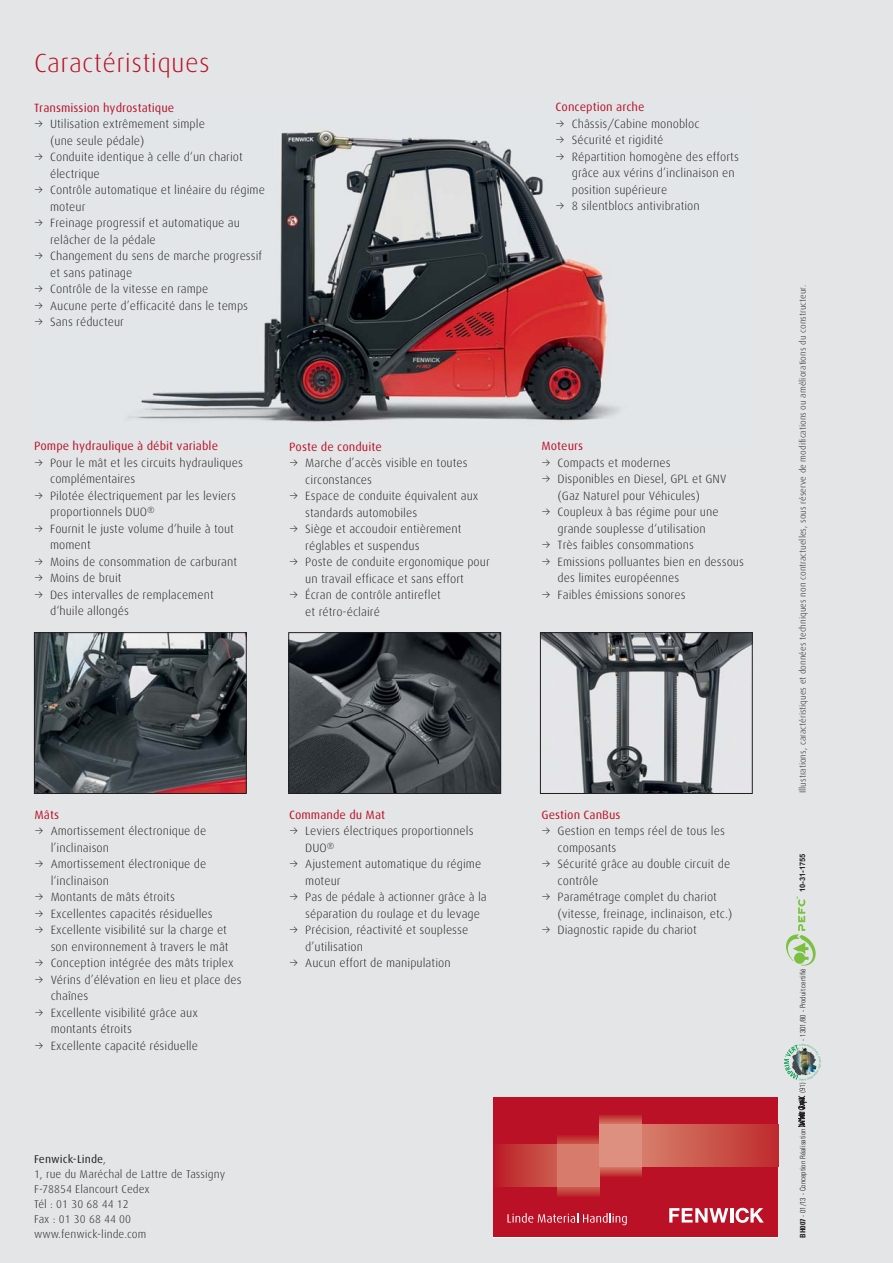
<style>
.page{position:relative;width:893px;height:1263px;background:#e4e5e6}
.page>*{position:absolute;margin:0;border:0;box-sizing:border-box;transform-origin:0 0}
.t1{font:300 26.25px "Linde Dax OT";letter-spacing:.01em;color:#ba1126}
.t2{font:300 12px "Linde Dax OT";color:#231f20}
.t3{font:12px "Linde Dax OT";color:#ba1126}
.t4{font:300 11.25px/15px "Linde Dax OT";letter-spacing:.005em;color:#231f20}
.t5{font:300 9px "Linde Dax OT";color:#231f20}
.t6{font:300 condensed 7.5px "Univers";color:#231f20}
.t7{font:700 7.5px "Arial";color:#231f20}
.s1{font-family:"Linde Dax Light Expert";font-weight:400}
.s2{font-weight:400}
.s3{font-weight:700}
</style>
<div class="page">
<img style="left:542px;top:634px;width:209px;height:158px">
<div style="left:540px;top:632px;width:213px;height:162px;border:1px solid #231f20"></div>
<img style="left:128px;top:130px;width:492px;height:292px">
<img style="left:290px;top:634px;width:209px;height:158px">
<div style="left:288px;top:632px;width:213px;height:162px;border:1px solid #231f20"></div>
<img style="left:36px;top:634px;width:209px;height:158px">
<div style="left:34px;top:632px;width:213px;height:162px;border:1px solid #231f20"></div>
<div style="left:493px;top:1097px;width:285px;height:140px;background:#ba1126"></div>
<div style="left:493px;top:1144px;width:65px;height:42px;background:linear-gradient(to right,#bb1a26,#cc5f4f)"></div>
<div style="left:642px;top:1124px;width:136px;height:42px;background:linear-gradient(to right,#d77e6a,#bf2d2e)"></div>
<svg style="left:558px;top:1186px;width:42px;height:11px"></svg>
<svg style="left:558px;top:1134px;width:42px;height:10px"></svg>
<svg style="left:600px;top:1115px;width:42px;height:9px"></svg>
<svg style="left:600px;top:1166px;width:42px;height:10px"></svg>
<div style="left:558px;top:1144px;width:42px;height:42px;background:#d77c6c"></div>
<div style="left:600px;top:1124px;width:42px;height:42px;background:#dd9080"></div>
<svg style="left:507px;top:1213px;width:120px;height:12px"></svg>
<svg style="left:669px;top:1208px;width:59px;height:14px"></svg>
<hr style="left:730px;top:1208px;width:3px;height:14px;background:#fff">
<svg style="left:735px;top:1208px;width:29px;height:15px"></svg>
<svg style="left:784px;top:1044px;width:37px;height:83px"></svg>
<svg style="left:786px;top:896px;width:30px;height:69px"></svg>
<h1 class="t1" style="left:34px;top:50px;width:177px">Caractéristiques</h1>
<p class="t3" style="left:34px;top:102px;width:142px">Transmission hydrostatique</p>
<p class="t2" style="left:34px;top:118px;width:172px"><span class="s1">3</span> Utilisation extrêmement simple</p>
<p class="t2" style="left:50px;top:135px;width:96px">(une seule pédale)</p>
<p class="t2" style="left:34px;top:151px;width:210px"><span class="s1">3</span> Conduite identique à celle d‘un chariot</p>
<p class="t2" style="left:50px;top:168px;width:51px">électrique</p>
<p class="t2" style="left:34px;top:184px;width:232px"><span class="s1">3</span> Contrôle automatique et linéaire du régime</p>
<p class="t2" style="left:50px;top:201px;width:37px">moteur</p>
<p class="t2" style="left:34px;top:217px;width:207px"><span class="s1">3</span> Freinage progressif et automatique au</p>
<p class="t2" style="left:50px;top:234px;width:107px">relâcher de la pédale</p>
<p class="t2" style="left:34px;top:250px;width:230px"><span class="s1">3</span> Changement du sens de marche progressif</p>
<p class="t2" style="left:50px;top:267px;width:84px">et sans patinage</p>
<p class="t2" style="left:34px;top:283px;width:176px"><span class="s1">3</span> Contrôle de la vitesse en rampe</p>
<p class="t2" style="left:34px;top:300px;width:216px"><span class="s1">3</span> Aucune perte d’efficacité dans le temps</p>
<p class="t2" style="left:34px;top:316px;width:92px"><span class="s1">3</span> Sans réducteur</p>
<p class="t3" style="left:34px;top:440px;width:186px">Pompe hydraulique à débit variable</p>
<p class="t2" style="left:34px;top:457px;width:210px"><span class="s1">3</span> Pour le mât et les circuits hydrauliques</p>
<p class="t2" style="left:50px;top:473px;width:87px">complémentaires</p>
<p class="t2" style="left:34px;top:490px;width:203px"><span class="s1">3</span> Pilotée électriquement par les leviers</p>
<p class="t2" style="left:50px;top:506px;width:106px">proportionnels DUO<sup>®</sup></p>
<p class="t2" style="left:34px;top:523px;width:201px"><span class="s1">3</span> Fournit le juste volume d‘huile à tout</p>
<p class="t2" style="left:50px;top:539px;width:42px">moment</p>
<p class="t2" style="left:34px;top:556px;width:205px"><span class="s1">3</span> Moins de consommation de carburant</p>
<p class="t2" style="left:34px;top:572px;width:89px"><span class="s1">3</span> Moins de bruit</p>
<p class="t2" style="left:34px;top:589px;width:181px"><span class="s1">3</span> Des intervalles de remplacement</p>
<p class="t2" style="left:50px;top:605px;width:80px">d‘huile allongés</p>
<p class="t3" style="left:289px;top:441px;width:94px">Poste de conduite</p>
<p class="t2" style="left:289px;top:457px;width:180px"><span class="s1">3</span> Marche d’accès visible en toutes</p>
<p class="t2" style="left:305px;top:474px;width:68px">circonstances</p>
<p class="t2" style="left:289px;top:490px;width:191px"><span class="s1">3</span> Espace de conduite équivalent aux</p>
<p class="t2" style="left:305px;top:507px;width:113px">standards automobiles</p>
<p class="t2" style="left:289px;top:523px;width:174px"><span class="s1">3</span> Siège et accoudoir entièrement</p>
<p class="t2" style="left:305px;top:540px;width:116px">réglables et suspendus</p>
<p class="t2" style="left:289px;top:556px;width:202px"><span class="s1">3</span> Poste de conduite ergonomique pour</p>
<p class="t2" style="left:305px;top:573px;width:160px">un travail efficace et sans effort</p>
<p class="t2" style="left:289px;top:589px;width:153px"><span class="s1">3</span> Écran de contrôle antireflet</p>
<p class="t2" style="left:305px;top:606px;width:76px">et rétro-éclairé</p>
<p class="t3" style="left:556px;top:101px;width:90px">Conception arche</p>
<p class="t2" style="left:556px;top:118px;width:145px"><span class="s1">3</span> Châssis/Cabine monobloc</p>
<p class="t2" style="left:556px;top:134px;width:109px"><span class="s1">3</span> Sécurité et rigidité</p>
<p class="t2" style="left:556px;top:151px;width:185px"><span class="s1">3</span> Répartition homogène des efforts</p>
<p class="t2" style="left:572px;top:167px;width:164px">grâce aux vérins d’inclinaison en</p>
<p class="t2" style="left:572px;top:184px;width:97px">position supérieure</p>
<p class="t2" style="left:556px;top:200px;width:146px"><span class="s1">3</span> 8 silentblocs antivibration</p>
<p class="t3" style="left:541px;top:440px;width:43px">Moteurs</p>
<p class="t2" style="left:541px;top:457px;width:131px"><span class="s1">3</span> Compacts et modernes</p>
<p class="t2" style="left:541px;top:473px;width:186px"><span class="s1">3</span> Disponibles en Diesel, GPL et GNV</p>
<p class="t2" style="left:558px;top:490px;width:144px">(Gaz Naturel pour Véhicules)</p>
<p class="t2" style="left:541px;top:506px;width:179px"><span class="s1">3</span> Coupleux à bas régime pour une</p>
<p class="t2" style="left:558px;top:523px;width:150px">grande souplesse d‘utilisation</p>
<p class="t2" style="left:541px;top:539px;width:154px"><span class="s1">3</span> Très faibles consommations</p>
<p class="t2" style="left:541px;top:556px;width:204px"><span class="s1">3</span> Emissions polluantes bien en dessous</p>
<p class="t2" style="left:558px;top:572px;width:123px">des limites européennes</p>
<p class="t2" style="left:541px;top:589px;width:146px"><span class="s1">3</span> Faibles émissions sonores</p>
<p class="t3" style="left:35px;top:809px;width:26px">Mâts</p>
<p class="t2" style="left:35px;top:825px;width:173px"><span class="s1">3</span> Amortissement électronique de</p>
<p class="t2" style="left:51px;top:842px;width:60px">l’inclinaison</p>
<p class="t2" style="left:35px;top:858px;width:173px"><span class="s1">3</span> Amortissement électronique de</p>
<p class="t2" style="left:51px;top:875px;width:60px">l‘inclinaison</p>
<p class="t2" style="left:35px;top:891px;width:142px"><span class="s1">3</span> Montants de mâts étroits</p>
<p class="t2" style="left:35px;top:908px;width:180px"><span class="s1">3</span> Excellentes capacités résiduelles</p>
<p class="t2" style="left:35px;top:924px;width:194px"><span class="s1">3</span> Excellente visibilité sur la charge et</p>
<p class="t2" style="left:51px;top:941px;width:180px">son environnement à travers le mât</p>
<p class="t2" style="left:35px;top:957px;width:201px"><span class="s1">3</span> Conception intégrée des mâts triplex</p>
<p class="t2" style="left:35px;top:974px;width:209px"><span class="s1">3</span> Vérins d’élévation en lieu et place des</p>
<p class="t2" style="left:51px;top:990px;width:39px">chaînes</p>
<p class="t2" style="left:35px;top:1007px;width:165px"><span class="s1">3</span> Excellente visibilité grâce aux</p>
<p class="t2" style="left:51px;top:1023px;width:83px">montants étroits</p>
<p class="t2" style="left:35px;top:1040px;width:165px"><span class="s1">3</span> Excellente capacité résiduelle</p>
<p class="t4" style="left:34px;top:1152px;width:193px"><span class="s2">Fenwick-Linde</span>,<br>1, rue du Maréchal de Lattre de Tassigny<br>F-78854 Elancourt Cedex<br>Tél : 01 30 68 44 12<br>Fax : 01 30 68 44 00 www.fenwick-linde.com</p>
<p class="t3" style="left:289px;top:809px;width:98px">Commande du Mat</p>
<p class="t2" style="left:289px;top:825px;width:186px"><span class="s1">3</span> Leviers électriques proportionnels</p>
<p class="t2" style="left:305px;top:842px;width:31px">DUO<sup>®</sup></p>
<p class="t2" style="left:289px;top:858px;width:194px"><span class="s1">3</span> Ajustement automatique du régime</p>
<p class="t2" style="left:305px;top:875px;width:37px">moteur</p>
<p class="t2" style="left:289px;top:891px;width:199px"><span class="s1">3</span> Pas de pédale à actionner grâce à la</p>
<p class="t2" style="left:305px;top:908px;width:176px">séparation du roulage et du levage</p>
<p class="t2" style="left:289px;top:924px;width:181px"><span class="s1">3</span> Précision, réactivité et souplesse</p>
<p class="t2" style="left:305px;top:941px;width:59px">d’utilisation</p>
<p class="t2" style="left:289px;top:957px;width:163px"><span class="s1">3</span> Aucun effort de manipulation</p>
<p class="t3" style="left:541px;top:809px;width:81px">Gestion CanBus</p>
<p class="t2" style="left:541px;top:825px;width:185px"><span class="s1">3</span> Gestion en temps réel de tous les</p>
<p class="t2" style="left:558px;top:842px;width:60px">composants</p>
<p class="t2" style="left:541px;top:858px;width:190px"><span class="s1">3</span> Sécurité grâce au double circuit de</p>
<p class="t2" style="left:558px;top:875px;width:42px">contrôle</p>
<p class="t2" style="left:541px;top:891px;width:177px"><span class="s1">3</span> Paramétrage complet du chariot</p>
<p class="t2" style="left:558px;top:908px;width:176px">(vitesse, freinage, inclinaison, etc.)</p>
<p class="t2" style="left:541px;top:924px;width:157px"><span class="s1">3</span> Diagnostic rapide du chariot</p>
<p class="t5" style="left:798px;top:793px;width:510px;rotate:-90deg">Illustrations, caractéristiques et données techniques non contractuelles, sous réserve de modifications ou améliorations du constructeur.</p>
<p class="t7" style="left:798px;top:892px;width:40px;rotate:-90deg">10-31-1755</p>
<p class="t6" style="left:800px;top:1041px;width:74px;rotate:-90deg">- 1301/80 - Produit certifié</p>
<p class="t6" style="left:800px;top:1238px;width:111px;rotate:-90deg"><span class="s3">BH007</span> - 01/13 - Conception Réalisation</p>
</div>
